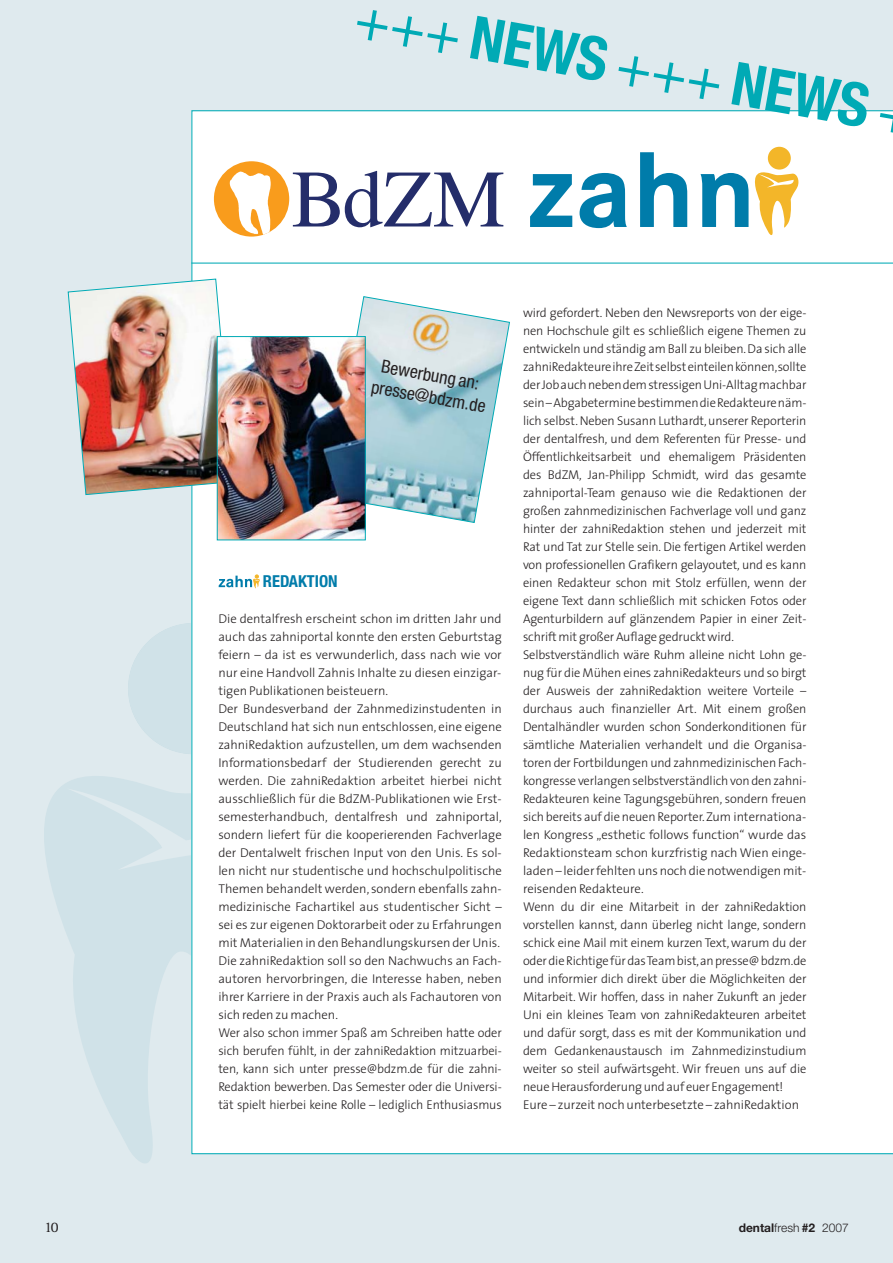
<style>
.page{position:relative;width:893px;height:1263px;background:#dfeaee}
.page>*{position:absolute;margin:0;border:0;box-sizing:border-box;transform-origin:0 0}
.t1{font:700 condensed 60px "Helvetica Neue";color:#00aab5}
.t2{font:condensed 18px/21.6px "Helvetica Neue";color:#231f20;text-align:center}
.t3{font:700 condensed 16.5px "Helvetica Neue";color:#007caa}
.t4{font:15px "Rotis Serif";color:#231f20}
.t5{font:300 12.75px/18px "The Sans";letter-spacing:-.01em;color:#231f20}
.t6{font:300 12px "Helvetica Neue";color:#231f20}
.s1{font-weight:400}
.s2{font-weight:700}
</style>
<div class="page">
<svg style="left:44px;top:776px;width:191px;height:387px;fill:#d0e2e8"></svg>
<svg style="left:67px;top:788px;width:124px;height:82px"></svg>
<svg style="left:128px;top:623px;width:63px;height:131px"></svg>
<div style="left:191px;top:110px;width:702px;height:1044px;background:#fff"></div>
<svg style="left:293px;top:171px;width:210px;height:56px;background:#b6b9cd"></svg>
<div style="left:214px;top:161px;width:75px;height:76px;background:#f99c1c;border-radius:50%"></div>
<img style="left:228px;top:161px;width:45px;height:76px">
<svg style="left:530px;top:174px;width:42px;height:53px;background:#5fadc9"></svg>
<svg style="left:580px;top:173px;width:47px;height:55px;background:#56a8c6"></svg>
<svg style="left:640px;top:152px;width:47px;height:75px;background:#71b6cf"></svg>
<svg style="left:701px;top:169px;width:99px;height:66px;background:#bbcdb8"></svg>
<div style="left:769px;top:148px;width:21px;height:21px;background:#f3b629;border-radius:50%"></div>
<div style="left:768px;top:147px;width:23px;height:23px;border:2px solid #f3b629;border-radius:50%"></div>
<hr style="left:191px;top:263px;width:702px;height:1px;background:#00aab5">
<div style="left:217px;top:299px;width:591px;height:824px;background:#fff"></div>
<svg style="left:327px;top:296px;width:183px;height:227px"></svg>
<img style="left:67px;top:278px;width:167px;height:217px">
<img style="left:219px;top:338px;width:145px;height:200px">
<div style="left:217px;top:336px;width:149px;height:204px;border:1px solid #00aab5"></div>
<svg style="left:219px;top:575px;width:41px;height:13px"></svg>
<h1 class="t1" style="left:359px;top:-5px;width:523px;rotate:10deg"><span class="s1">+++</span> NEWS <span class="s1">+++</span> NEWS</h1>
<h2 class="t2" style="left:377px;top:356px;width:117px;rotate:10deg">Bewerbung an: presse@bdzm.de</h2>
<p class="t3" style="left:263px;top:575px;width:76px">REDAKTION</p>
<p class="t5" style="left:218px;top:611px;width:285px">Die dentalfresh erscheint schon im dritten Jahr und auch das zahniportal konnte den ersten Geburtstag feiern – da ist es verwunderlich, dass nach wie vor nur eine Handvoll Zahnis Inhalte zu diesen einzigar&shy;tigen Publikationen beisteuern.<br>Der Bundesverband der Zahnmedizinstudenten in Deutschland hat sich nun entschlossen, eine eigene zahniRedaktion aufzustellen, um dem wachsenden Informationsbedarf der Studierenden gerecht zu werden. Die zahniRedaktion arbeitet hierbei nicht ausschließlich für die BdZM-Publikationen wie Erst&shy;semesterhandbuch, dentalfresh und zahniportal, sondern liefert für die kooperierenden Fachverlage der Dentalwelt frischen Input von den Unis. Es sol&shy;len nicht nur studentische und hochschulpolitische Themen behandelt werden, sondern ebenfalls zahn&shy;medizinische Fachartikel aus studentischer Sicht – sei es zur eigenen Doktorarbeit oder zu Erfahrungen mit Materialien in den Behandlungskursen der Unis.<br>Die zahniRedaktion soll so den Nachwuchs an Fach&shy;autoren hervorbringen, die Interesse haben, neben ihrer Karriere in der Praxis auch als Fachautoren von sich reden zu machen.<br>Wer also schon immer Spaß am Schreiben hatte oder sich berufen fühlt, in der zahniRedaktion mitzuarbei&shy;ten, kann sich unter presse@bdzm.de für die zahni-Redaktion bewerben. Das Semester oder die Universi&shy;tät spielt hierbei keine Rolle – lediglich Enthusiasmus</p>
<p class="t5" style="left:523px;top:305px;width:285px">wird gefordert. Neben den Newsreports von der eige&shy;nen Hochschule gilt es schließlich eigene Themen zu entwickeln und ständig am Ball zu bleiben. Da sich alle zahniRedakteure ihre Zeitselbsteinteilen können,sollte der Job auch neben dem stressigen Uni-Alltag machbar sein – Abgabetermine bestimmen die Redakteure näm&shy;lich selbst. Neben Susann Luthardt, unserer Reporterin der dentalfresh, und dem Referenten für Presse- und Öffentlichkeitsarbeit und ehemaligem Präsidenten des BdZM, Jan-Philipp Schmidt, wird das gesamte zahniportal-Team genauso wie die Redaktionen der großen zahnmedizinischen Fachverlage voll und ganz hinter der zahniRedaktion stehen und jederzeit mit Rat und Tat zur Stelle sein. Die fertigen Artikel werden von professionellen Grafikern gelayoutet, und es kann einen Redakteur schon mit Stolz erfüllen, wenn der eigene Text dann schließlich mit schicken Fotos oder Agenturbildern auf glänzendem Papier in einer Zeit&shy;schrift mit großer Auflage gedruckt wird.<br>Selbstverständlich wäre Ruhm alleine nicht Lohn ge&shy;nug für die Mühen eines zahniRedakteurs und so birgt der Ausweis der zahniRedaktion weitere Vorteile – durchaus auch finanzieller Art. Mit einem großen Dentalhändler wurden schon Sonderkonditionen für sämtliche Materialien verhandelt und die Organisa&shy;toren der Fortbildungen und zahnmedizinischen Fach&shy;kongresse verlangen selbstverständlich von den zahni-Redakteuren keine Tagungsgebühren, sondern freuen sich bereits auf die neuen Reporter.Zum internationa&shy;len Kongress „esthetic follows function“ wurde das Redaktionsteam schon kurzfristig nach Wien einge&shy;laden – leider fehlten uns noch die notwendigen mit&shy;reisenden Redakteure.<br>Wenn du dir eine Mitarbeit in der zahniRedaktion vorstellen kannst, dann überleg nicht lange, sondern schick eine Mail mit einem kurzen Text, warum du der oder die Richtige für das Team bist,an presse@ bdzm.de und informier dich direkt über die Möglichkeiten der Mitarbeit. Wir hoffen, dass in naher Zukunft an jeder Uni ein kleines Team von zahniRedakteuren arbeitet und dafür sorgt, dass es mit der Kommunikation und dem Gedankenaustausch im Zahnmedizinstudium weiter so steil aufwärtsgeht. Wir freuen uns auf die neue Herausforderung und auf euer Engagement!<br>Eure – zurzeit noch unterbesetzte – zahniRedaktion</p>
<p class="t4" style="left:44px;top:1222px;width:16px">10</p>
<p class="t6" style="left:739px;top:1224px;width:112px"><span class="s2">dental</span>fresh <span class="s2">#2</span> 2007</p>
</div>
